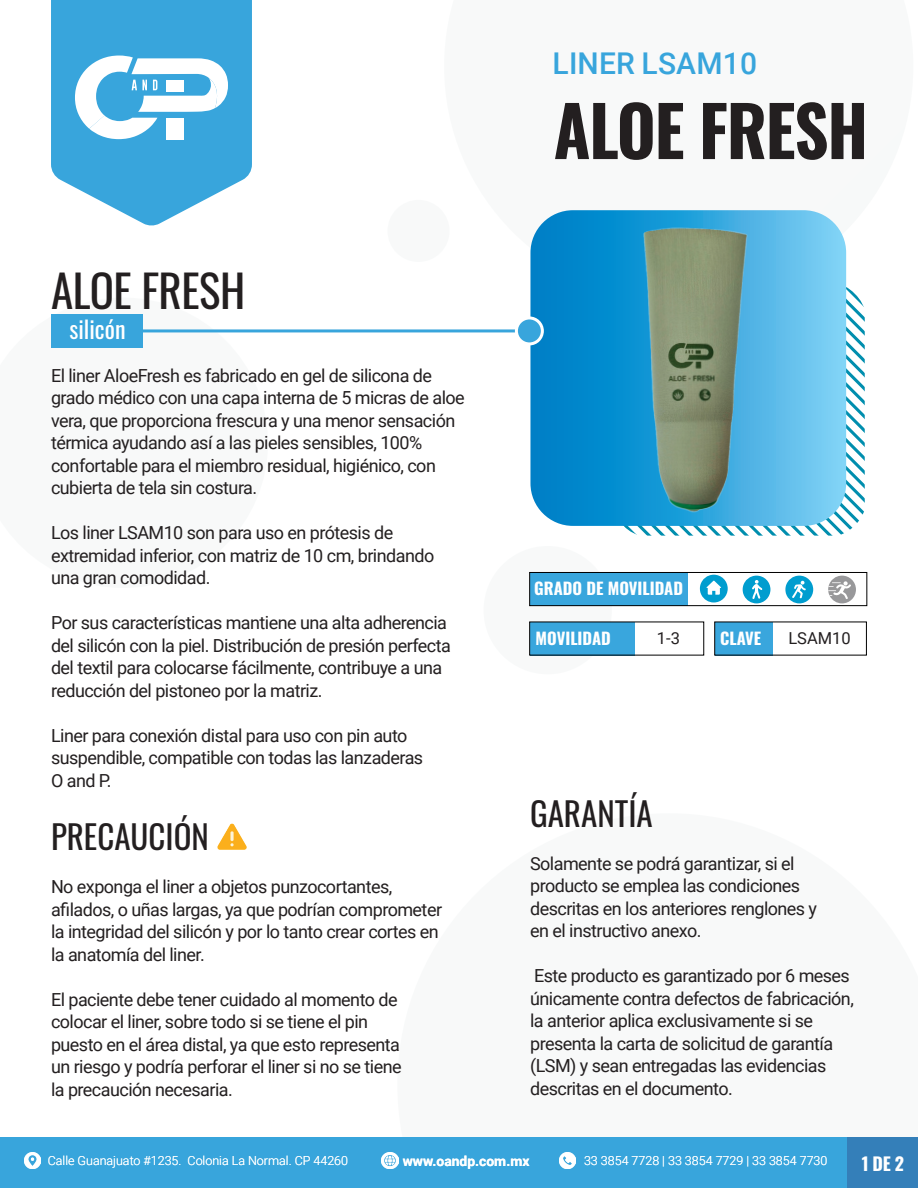
<style>
.page{position:relative;width:918px;height:1188px;background:#fff}
.page>*{position:absolute;margin:0;border:0;box-sizing:border-box;transform-origin:0 0}
.t1{font:700 69.3px "Oswald";letter-spacing:-.02em;color:#231f20}
.t2{font:45px "Oswald";letter-spacing:-.01em;color:#231f20}
.t3{font:33px "Oswald";color:#231f20}
.t4{font:500 30px "Roboto";letter-spacing:.005em;color:#38a5dc}
.t5{font:24px "Oswald";color:#fff}
.t6{font:18px/22.5px "Roboto";letter-spacing:-.03em;color:#231f20}
.t7{font:700 18px "Oswald";color:#fff}
.t8{font:700 16.5px "Oswald";color:#fff}
.t9{font:16.5px "Roboto";color:#231f20}
.t10{font:700 13.8px "Roboto";color:#fff}
.t11{font:300 12.45px "Roboto";color:#fff}
</style>
<div class="page">
<div style="left:484px;top:546px;width:128px;height:128px;background:#f8f9f9;border-radius:64px"></div>
<div style="left:387px;top:200px;width:63px;height:62px;background:#f8f9f9;border-radius:31px"></div>
<div style="left:0;top:1137px;width:848px;height:51px;background:#38a5dc"></div>
<img style="left:24px;top:1152px;width:17px;height:17px">
<img style="left:559px;top:1152px;width:17px;height:17px">
<img style="left:382px;top:1152px;width:17px;height:17px">
<div style="left:848px;top:1137px;width:70px;height:51px;background:#347fb9"></div>
<svg style="left:51px;top:0;width:201px;height:226px;fill:#38a5dc"></svg>
<svg style="left:75px;top:56px;width:153px;height:83px"></svg>
<svg style="left:624px;top:282px;width:241px;height:254px"></svg>
<svg style="left:530px;top:212px;width:316px;height:314px;background:#46abdd"></svg>
<div style="left:51px;top:314px;width:92px;height:34px;background:#38a5dc"></div>
<hr style="left:143px;top:329px;width:397px;height:3px;background:#38a5dc">
<div style="left:516px;top:318px;width:26px;height:26px;background:#38a5dc;border-radius:50%"></div>
<div style="left:515px;top:316px;width:29px;height:29px;border:3px solid #fff;border-radius:50%"></div>
<div style="left:715px;top:622px;width:58px;height:33px;background:#39a6dd"></div>
<div style="left:530px;top:622px;width:104px;height:33px;background:#39a6dd"></div>
<img style="left:217px;top:823px;width:30px;height:27px">
<div style="left:530px;top:572px;width:157px;height:34px;background:#39a6dd"></div>
<div style="left:529px;top:572px;width:338px;height:34px;border:1px solid #000"></div>
<svg style="left:828px;top:576px;width:28px;height:27px"></svg>
<svg style="left:785px;top:576px;width:28px;height:27px"></svg>
<svg style="left:743px;top:576px;width:27px;height:27px"></svg>
<svg style="left:700px;top:575px;width:28px;height:27px"></svg>
<img style="left:560px;top:210px;width:263px;height:312px">
<h3 class="t4" style="left:553px;top:42px;width:206px">LINER LSAM10</h3>
<h2 class="t2" style="left:51px;top:250px;width:196px">ALOE FRESH</h2>
<h3 class="t5" style="left:70px;top:308px;width:58px">silicón</h3>
<p class="t6" style="left:51px;top:363px;width:415px">El liner AloeFresh es fabricado en gel de silicona de grado médico con una capa interna de 5 micras de aloe vera, que proporciona frescura y una menor sensación térmica ayudando así a las pieles sensibles, 100% confortable para el miembro residual, higiénico, con cubierta de tela sin costura.</p>
<p class="t6" style="left:51px;top:521px;width:385px">Los liner LSAM10 son para uso en prótesis de extremidad inferior, con matriz de 10 cm, brindando una gran comodidad.</p>
<p class="t6" style="left:51px;top:611px;width:401px">Por sus características mantiene una alta adherencia del silicón con la piel. Distribución de presión perfecta del textil para colocarse fácilmente, contribuye a una reducción del pistoneo por la matriz.</p>
<p class="t6" style="left:51px;top:723px;width:374px">Liner para conexión distal para uso con pin auto suspendible, compatible con todas las lanzaderas<br>O and P.</p>
<h3 class="t3" style="left:51px;top:807px;width:159px">PRECAUCIÓN</h3>
<p class="t6" style="left:51px;top:875px;width:393px">No exponga el liner a objetos punzocortantes, afilados, o uñas largas, ya que podrían comprometer la integridad del silicón y por lo tanto crear cortes en la anatomía del liner.</p>
<p class="t6" style="left:51px;top:987px;width:352px">El paciente debe tener cuidado al momento de colocar el liner, sobre todo si se tiene el pin puesto en el área distal, ya que esto representa un riesgo y podría perforar el liner si no se tiene la precaución necesaria.</p>
<h1 class="t1" style="left:554px;top:95px;width:316px">ALOE FRESH</h1>
<p class="t8" style="left:534px;top:579px;width:150px">GRADO DE MOVILIDAD</p>
<p class="t8" style="left:536px;top:630px;width:77px">MOVILIDAD</p>
<p class="t9" style="left:657px;top:627px;width:25px">1-3</p>
<p class="t8" style="left:720px;top:630px;width:43px">CLAVE</p>
<p class="t9" style="left:788px;top:627px;width:64px">LSAM10</p>
<h3 class="t3" style="left:530px;top:784px;width:124px">GARANTÍA</h3>
<p class="t6" style="left:530px;top:852px;width:289px">Solamente se podrá garantizar, si el producto se emplea las condiciones descritas en los anteriores renglones y en el instructivo anexo.</p>
<p class="t6" style="left:530px;top:964px;width:325px">Este producto es garantizado por 6 meses únicamente contra defectos de fabricación, la anterior aplica exclusivamente si se presenta la carta de solicitud de garantía (LSM) y sean entregadas las evidencias descritas en el documento.</p>
<p class="t11" style="left:48px;top:1152px;width:302px">Calle Guanajuato #1235. Colonia La Normal. CP 44260</p>
<p class="t10" style="left:403px;top:1151px;width:128px">www.oandp.com.mx</p>
<p class="t11" style="left:584px;top:1152px;width:245px">33 3854 7728 | 33 3854 7729 | 33 3854 7730</p>
<p class="t7" style="left:862px;top:1155px;width:44px">1 DE 2</p>
</div>
